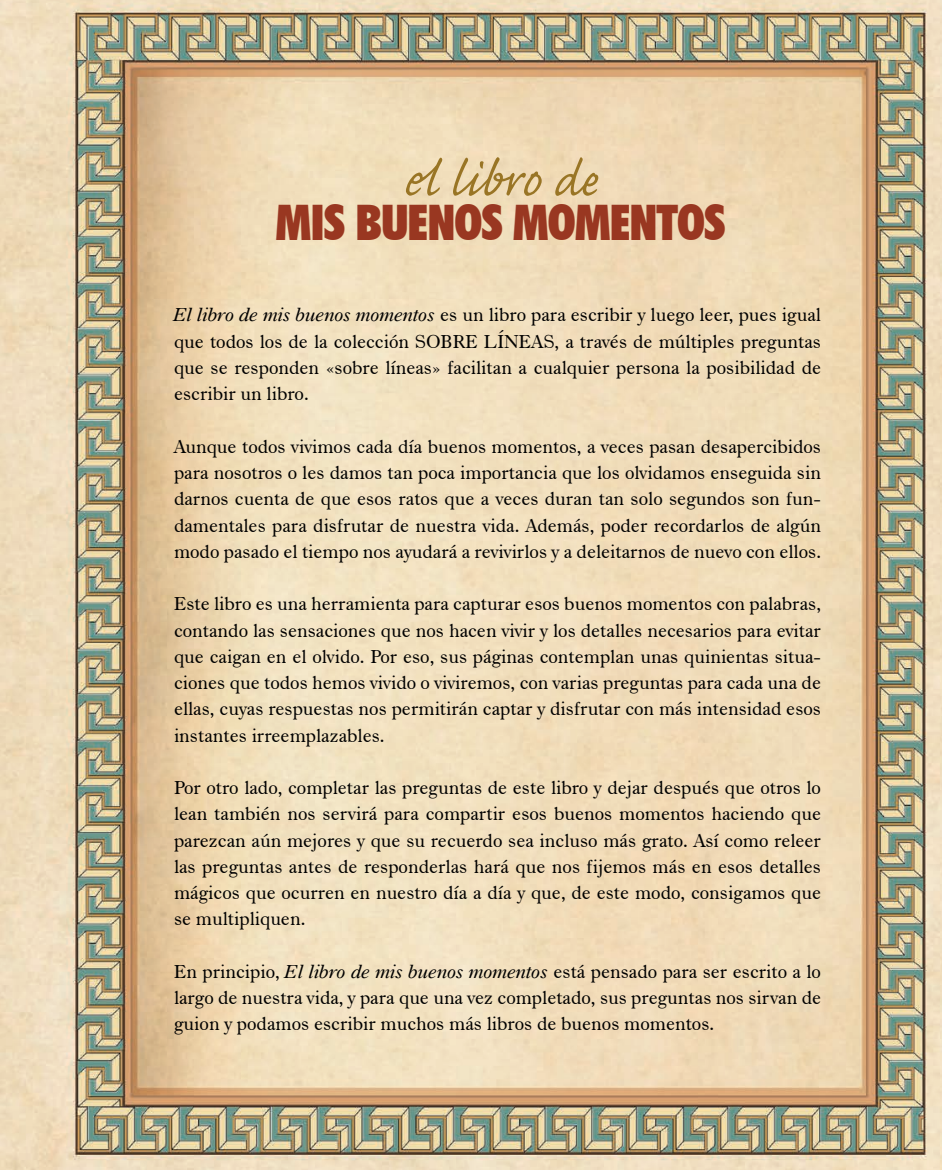
<style>
.page{position:relative;width:942px;height:1170px;background:#fff}
.page>*{position:absolute;margin:0;border:0;box-sizing:border-box;transform-origin:0 0}
.t1{font:63px "Caflisch Script Pro";color:#997525}
.t2{font:900 condensed 49px "Futura BT";letter-spacing:-.02em;color:#993721}
.t3{font:19.25px/26.2px "Dutch 766 BT Roman A";color:#000;text-align:justify}
.s1{font-family:"Dutch 766 BT Italic A"}
</style>
<div class="page">
<img style="left:0;top:0;width:942px;height:1170px">
<h1 class="t1" style="left:402px;top:147px;width:198px">el libro de</h1>
<h2 class="t2" style="left:275px;top:193px;width:451px">MIS BUENOS MOMENTOS</h2>
<p class="t3" style="left:174px;top:301px;width:648px"><span class="s1">El libro de mis buenos momentos</span> es un libro para escribir y luego leer, pues igual que todos los de la colección SOBRE LÍNEAS, a través de múltiples preguntas que se responden «sobre líneas» facilitan a cualquier persona la posibilidad de escribir un libro.</p>
<p class="t3" style="left:174px;top:433px;width:648px">Aunque todos vivimos cada día buenos momentos, a veces pasan desapercibidos para nosotros o les damos tan poca importancia que los olvidamos enseguida sin darnos cuenta de que esos ratos que a veces duran tan solo segundos son fun&shy;damentales para disfrutar de nuestra vida. Además, poder recordarlos de algún modo pasado el tiempo nos ayudará a revivirlos y a deleitarnos de nuevo con ellos.</p>
<p class="t3" style="left:174px;top:590px;width:648px">Este libro es una herramienta para capturar esos buenos momentos con palabras, contando las sensaciones que nos hacen vivir y los detalles necesarios para evitar que caigan en el olvido. Por eso, sus páginas contemplan unas quinientas situa&shy;ciones que todos hemos vivido o viviremos, con varias preguntas para cada una de ellas, cuyas respuestas nos permitirán captar y disfrutar con más intensidad esos instantes irreemplazables.</p>
<p class="t3" style="left:174px;top:774px;width:648px">Por otro lado, completar las preguntas de este libro y dejar después que otros lo lean también nos servirá para compartir esos buenos momentos haciendo que parezcan aún mejores y que su recuerdo sea incluso más grato. Así como releer las preguntas antes de responderlas hará que nos fijemos más en esos detalles mágicos que ocurren en nuestro día a día y que, de este modo, consigamos que se multipliquen.</p>
<p class="t3" style="left:174px;top:958px;width:648px">En principio, <span class="s1">El libro de mis buenos momentos</span> está pensado para ser escrito a lo largo de nuestra vida, y para que una vez completado, sus preguntas nos sirvan de guion y podamos escribir muchos más libros de buenos momentos.</p>
</div>
